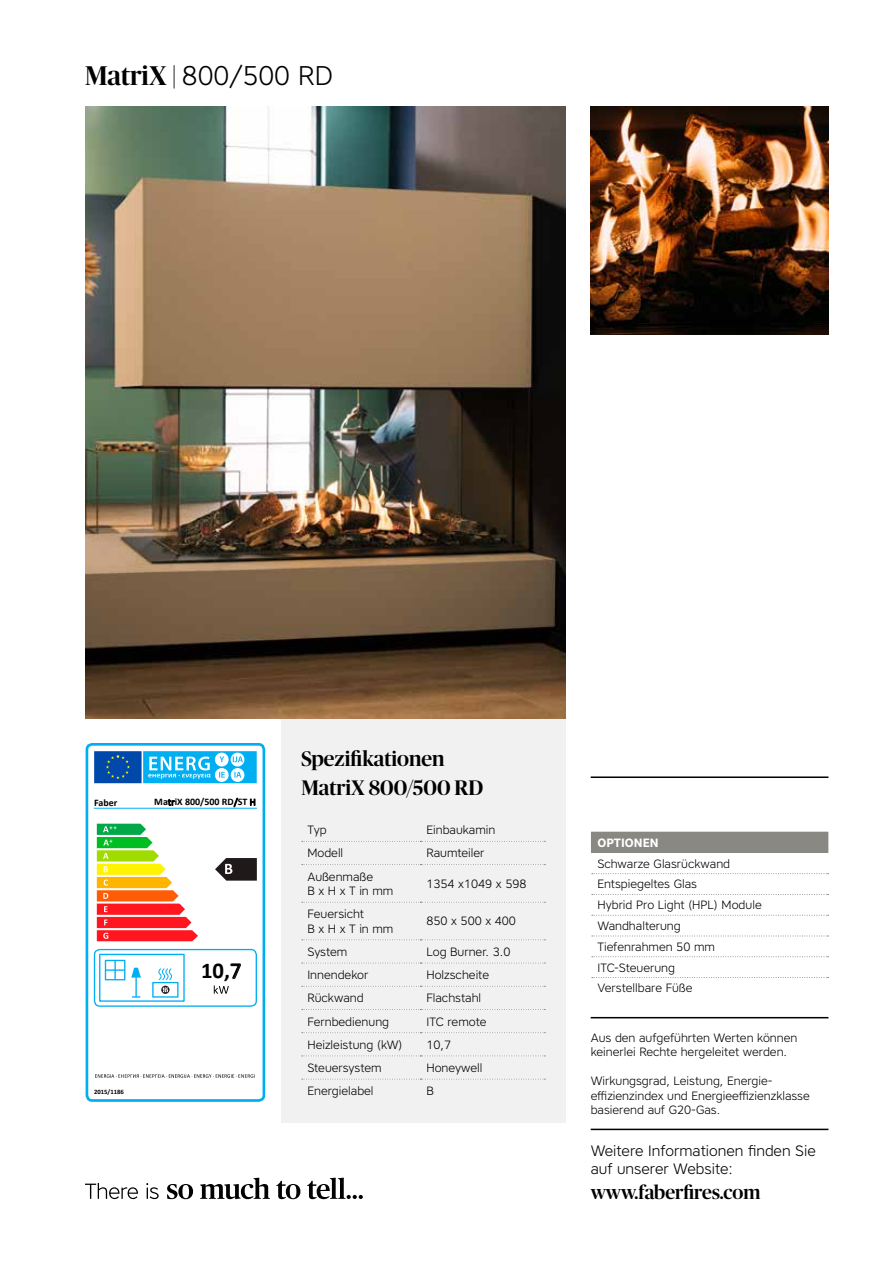
<style>
.page{position:relative;width:893px;height:1263px;background:#fff}
.page>*{position:absolute;margin:0;border:0;box-sizing:border-box;transform-origin:0 0}
.t1{font:300 27px "Core Sans A35";color:#000}
.t2{font:700 22.65px "Calibri";color:#000}
.t3{font:500 21px/28.5px "Publico Banner";color:#000}
.t4{font:500 19.35px "Publico Banner";color:#000}
.t5{font:300 15px/18px "Core Sans A35";color:#000}
.t6{font:300 12px/20.7px "Core Sans A35";color:#000}
.t7{font:700 12px "Core Sans A65";color:#fff}
.t8{font:700 10.05px "Calibri";color:#000}
.t9{font:700 6.6px "Calibri";color:#000}
.s1{font-family:"Publico Banner";font-weight:500}
.s2{font-weight:400}
</style>
<div class="page">
<div style="left:281px;top:711px;width:285px;height:412px;background:#f2f1f1"></div>
<svg style="left:302px;top:841px;width:243px;height:1px"></svg>
<svg style="left:302px;top:864px;width:243px;height:1px"></svg>
<svg style="left:302px;top:902px;width:243px;height:1px"></svg>
<svg style="left:302px;top:939px;width:243px;height:1px"></svg>
<svg style="left:302px;top:963px;width:243px;height:1px"></svg>
<svg style="left:302px;top:986px;width:243px;height:1px"></svg>
<svg style="left:302px;top:1009px;width:243px;height:1px"></svg>
<svg style="left:302px;top:1032px;width:243px;height:1px"></svg>
<svg style="left:302px;top:1055px;width:243px;height:1px"></svg>
<svg style="left:302px;top:1079px;width:243px;height:1px"></svg>
<div style="left:591px;top:832px;width:237px;height:21px;background:#8a8882"></div>
<svg style="left:592px;top:873px;width:236px;height:1px"></svg>
<svg style="left:592px;top:894px;width:236px;height:1px"></svg>
<svg style="left:592px;top:915px;width:236px;height:1px"></svg>
<svg style="left:592px;top:936px;width:236px;height:1px"></svg>
<svg style="left:592px;top:956px;width:236px;height:1px"></svg>
<svg style="left:592px;top:977px;width:236px;height:1px"></svg>
<svg style="left:85px;top:1178px;width:278px;height:21px"></svg>
<hr style="left:591px;top:776px;width:237px;height:2px;background:#000">
<hr style="left:591px;top:1017px;width:237px;height:1px;background:#000">
<hr style="left:591px;top:1129px;width:237px;height:1px;background:#000">
<img style="left:85px;top:106px;width:481px;height:613px">
<img style="left:591px;top:106px;width:237px;height:229px">
<div style="left:86px;top:743px;width:179px;height:359px;border:3px solid #00aef2;border-radius:5px"></div>
<svg style="left:94px;top:751px;width:163px;height:32px;background:#38a2de"></svg>
<hr style="left:94px;top:808px;width:163px;height:1px;background:#00aef2">
<svg style="left:95px;top:1074px;width:160px;height:4px"></svg>
<svg style="left:97px;top:824px;width:101px;height:117px"></svg>
<div style="left:94px;top:949px;width:163px;height:58px;border:1px solid #00aef2;border-radius:5px"></div>
<svg style="left:214px;top:985px;width:15px;height:9px"></svg>
<div style="left:105px;top:960px;width:20px;height:20px;border:1px solid #00aef2"></div>
<svg style="left:106px;top:960px;width:18px;height:19px"></svg>
<svg style="left:131px;top:968px;width:10px;height:30px"></svg>
<div style="left:152px;top:982px;width:27px;height:16px;border:1px solid #00aef2"></div>
<div style="left:99px;top:954px;width:86px;height:48px;border:1px solid #00aef2"></div>
<svg style="left:158px;top:968px;width:14px;height:12px"></svg>
<svg style="left:161px;top:986px;width:8px;height:8px"></svg>
<svg style="left:162px;top:987px;width:7px;height:5px"></svg>
<svg style="left:215px;top:858px;width:42px;height:23px"></svg>
<h1 class="t1" style="left:85px;top:59px;width:249px"><span class="s1">MatriX |</span> 800/500 RD</h1>
<p class="t8" style="left:94px;top:796px;width:25px">Faber</p>
<p class="t8" style="left:154px;top:796px;width:103px">Ma<span class="s2">tr</span>iX 800/500 RD<span class="s2">/</span>ST <span class="s2">H</span></p>
<p class="t9" style="left:94px;top:1088px;width:31px">2015/1186</p>
<h2 class="t2" style="left:201px;top:956px;width:42px">10,<span class="s2">7</span></h2>
<h3 class="t3" style="left:301px;top:744px;width:183px">Spezifikationen<br>MatriX 800/500 RD</h3>
<p class="t6" style="left:307px;top:819px;width:21px">Typ</p>
<p class="t6" style="left:426px;top:819px;width:70px">Einbaukamin</p>
<p class="t6" style="left:307px;top:842px;width:37px">Modell</p>
<p class="t6" style="left:426px;top:842px;width:60px">Raumteiler</p>
<p class="t6" style="left:307px;top:869px;width:88px;line-height:14.4px">Außenmaße<br>B x H x T in mm</p>
<p class="t6" style="left:426px;top:873px;width:102px">1354 x1049 x 598</p>
<p class="t6" style="left:307px;top:906px;width:88px;line-height:14.4px">Feuersicht<br>B x H x T in mm</p>
<p class="t6" style="left:426px;top:910px;width:91px">850 x 500 x 400</p>
<p class="t6" style="left:307px;top:941px;width:42px">System</p>
<p class="t6" style="left:426px;top:941px;width:85px">Log Burner. 3.0</p>
<p class="t6" style="left:307px;top:964px;width:62px">Innendekor</p>
<p class="t6" style="left:426px;top:964px;width:64px">Holzscheite</p>
<p class="t6" style="left:307px;top:987px;width:58px">Rückwand</p>
<p class="t6" style="left:426px;top:987px;width:56px">Flachstahl</p>
<p class="t6" style="left:307px;top:1011px;width:83px">Fernbedienung</p>
<p class="t6" style="left:426px;top:1011px;width:62px">ITC remote</p>
<p class="t6" style="left:307px;top:1034px;width:97px">Heizleistung (kW)</p>
<p class="t6" style="left:426px;top:1034px;width:26px">10,7</p>
<p class="t6" style="left:307px;top:1057px;width:76px">Steuersystem</p>
<p class="t6" style="left:426px;top:1057px;width:58px">Honeywell</p>
<p class="t6" style="left:307px;top:1080px;width:68px">Energielabel</p>
<p class="t6" style="left:426px;top:1080px;width:9px">B</p>
<p class="t7" style="left:597px;top:835px;width:63px">OPTIONEN</p>
<p class="t6" style="left:597px;top:853px;width:166px">Schwarze Glasrückwand<br>Entspiegeltes Glas<br>Hybrid Pro Light (HPL) Module<br>Wandhalterung<br>Tiefenrahmen 50 mm<br>ITC-Steuerung<br>Verstellbare Füße</p>
<p class="t6" style="left:591px;top:1030px;width:208px;line-height:14.4px">Aus den aufgeführten Werten können keinerlei Rechte hergeleitet werden.</p>
<p class="t6" style="left:591px;top:1073px;width:221px;line-height:14.4px">Wirkungsgrad, Leistung, Energie&shy;effizienzindex und Energieeffizienzklasse basierend auf G20-Gas.</p>
<p class="t5" style="left:591px;top:1141px;width:227px">Weitere Informationen finden Sie auf unserer Website:</p>
<h3 class="t4" style="left:591px;top:1179px;width:171px">www.faberfires.com</h3>
</div>
